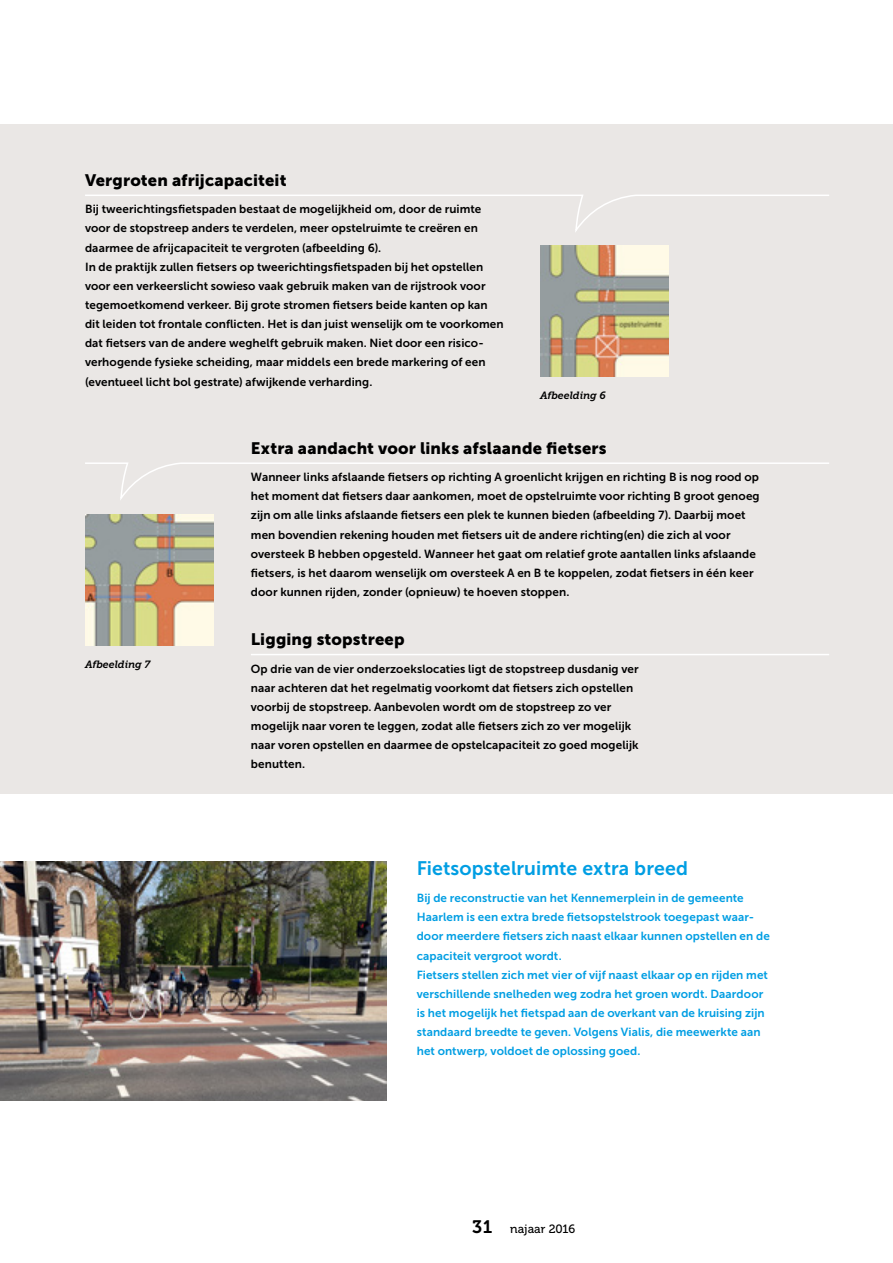
<style>
.page{position:relative;width:893px;height:1263px;background:#fff}
.page>*{position:absolute;margin:0;border:0;box-sizing:border-box;transform-origin:0 0}
.t1{font:19.5px "Museo Sans 700";letter-spacing:.005em;color:#009ee3}
.t2{font:16.5px "Museo Sans 900";letter-spacing:.01em;color:#000}
.t3{font:12px "Museo 500";color:#000}
.t4{font:11.7px/19.2px "Museo Sans 700";letter-spacing:.01em;color:#000}
.t5{font:11.7px/19.2px "Museo Sans 700";letter-spacing:.01em;color:#009ee3}
.t6{font:italic 10.5px "Museo Slab 700";color:#000}
.s1{font-family:"Museo 700";font-size:18px}
</style>
<div class="page">
<div style="left:0;top:124px;width:893px;height:670px;background:#eae7e5"></div>
<hr style="left:251px;top:654px;width:578px;height:1px;background:#fff">
<img style="left:0;top:861px;width:387px;height:239px">
<svg style="left:85px;top:194px;width:744px;height:38px"></svg>
<img style="left:540px;top:246px;width:129px;height:130px">
<svg style="left:85px;top:462px;width:744px;height:38px"></svg>
<img style="left:85px;top:515px;width:129px;height:130px">
<h2 class="t2" style="left:85px;top:171px;width:203px">Vergroten afrijcapaciteit</h2>
<p class="t4" style="left:85px;top:200px;width:420px">Bij tweerichtingsfietspaden bestaat de mogelijkheid om, door de ruimte voor de stopstreep anders te verdelen, meer opstelruimte te creëren en daarmee de afrijcapaciteit te vergroten (afbeelding 6).<br>In de praktijk zullen fietsers op tweerichtingsfietspaden bij het opstellen voor een verkeerslicht sowieso vaak gebruik maken van de rijstrook voor tegemoetkomend verkeer. Bij grote stromen fietsers beide kanten op kan dit leiden tot frontale conflicten. Het is dan juist wenselijk om te voorkomen dat fietsers van de andere weghelft gebruik maken. Niet door een risico&shy;verhogende fysieke scheiding, maar middels een brede markering of een (eventueel licht bol gestrate) afwijkende verharding.</p>
<p class="t6" style="left:540px;top:389px;width:67px">Afbeelding 6</p>
<p class="t6" style="left:85px;top:658px;width:67px">Afbeelding 7</p>
<h2 class="t2" style="left:251px;top:439px;width:357px">Extra aandacht voor links afslaande fietsers</h2>
<p class="t4" style="left:251px;top:468px;width:510px">Wanneer links afslaande fietsers op richting A groenlicht krijgen en richting B is nog rood op het moment dat fietsers daar aankomen, moet de opstelruimte voor richting B groot genoeg zijn om alle links afslaande fietsers een plek te kunnen bieden (afbeelding 7). Daarbij moet men bovendien rekening houden met fietsers uit de andere richting(en) die zich al voor oversteek B hebben opgesteld. Wanneer het gaat om relatief grote aantallen links afslaande fietsers, is het daarom wenselijk om oversteek A en B te koppelen, zodat fietsers in één keer door kunnen rijden, zonder (opnieuw) te hoeven stoppen.</p>
<h2 class="t2" style="left:251px;top:630px;width:155px">Ligging stopstreep</h2>
<p class="t4" style="left:251px;top:659px;width:389px">Op drie van de vier onderzoekslocaties ligt de stopstreep dusdanig ver naar achteren dat het regelmatig voorkomt dat fietsers zich opstellen voorbij de stopstreep. Aanbevolen wordt om de stopstreep zo ver mogelijk naar voren te leggen, zodat alle fietsers zich zo ver mogelijk naar voren opstellen en daarmee de opstelcapaciteit zo goed mogelijk benutten.</p>
<h1 class="t1" style="left:417px;top:857px;width:273px">Fietsopstelruimte extra breed</h1>
<p class="t5" style="left:417px;top:888px;width:355px">Bij de reconstructie van het Kennemerplein in de gemeente Haarlem is een extra brede fietsopstelstrook toegepast waar&shy;door meerdere fietsers zich naast elkaar kunnen opstellen en de capaciteit vergroot wordt.<br>Fietsers stellen zich met vier of vijf naast elkaar op en rijden met verschillende snelheden weg zodra het groen wordt. Daardoor is het mogelijk het fietspad aan de overkant van de kruising zijn standaard breedte te geven. Volgens Vialis, die meewerkte aan het ontwerp, voldoet de oplossing goed.</p>
<p class="t3" style="left:472px;top:1222px;width:105px"><span class="s1">31</span> najaar 2016</p>
</div>
